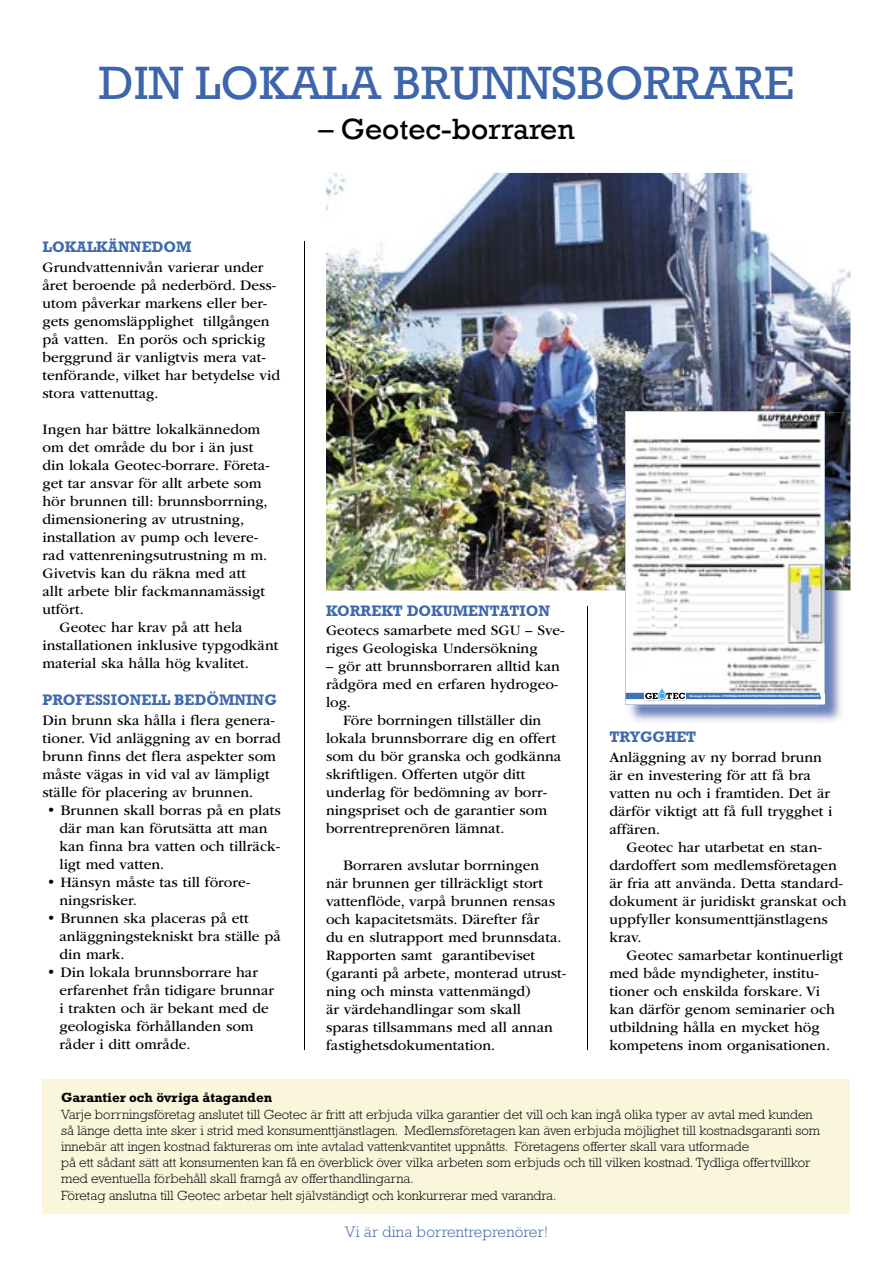
<style>
.page{position:relative;width:893px;height:1263px;background:#fff}
.page>*{position:absolute;margin:0;border:0;box-sizing:border-box;transform-origin:0 0}
.t1{font:48px "Rockwell";color:#3d65a9}
.t2{font:30px "Rockwell";color:#000}
.t3{font:700 15.45px "Rockwell Std";color:#3e69ac;scale:.96 1}
.t4{font:300 15.45px "Rockwell Std";letter-spacing:.015em;color:#3d65a9}
.t5{font:15px/18px "ITC Garamond Std";color:#000}
.t6{font:300 13.5px/16.2px "Rockwell Std";color:#000}
.t7{font:700 13.5px "Rockwell Std";color:#000}
.t8{font:700 3px "Rockwell Std";color:#fff}
</style>
<div class="page">
<div style="left:43px;top:1079px;width:807px;height:134px;background:#f9f6db"></div>
<hr style="left:587px;top:606px;width:1px;height:444px;background:#000">
<hr style="left:304px;top:242px;width:1px;height:808px;background:#000">
<img style="left:326px;top:173px;width:524px;height:417px">
<img style="left:629px;top:412px;width:216px;height:310px">
<svg style="left:625px;top:411px;width:200px;height:294px"></svg>
<div style="left:626px;top:667px;width:56px;height:37px;background:#fff"></div>
<div style="left:676px;top:693px;width:148px;height:11px;background:#fff"></div>
<svg style="left:626px;top:686px;width:195px;height:15px"></svg>
<h1 class="t1" style="left:99px;top:55px;width:696px">DIN LOKALA BRUNNSBORRARE</h1>
<h2 class="t2" style="left:318px;top:112px;width:258px">– Geotec-borraren</h2>
<p class="t3" style="left:43px;top:238px;width:157px">LOKALKÄNNEDOM</p>
<p class="t5" style="left:43px;top:258px;width:239px">Grundvattennivån varierar under året beroende på nederbörd. Dess&shy;utom påverkar markens eller ber&shy;gets genomsläpplighet tillgången på vatten. En porös och sprickig berggrund är vanligtvis mera vat&shy;tenförande, vilket har betydelse vid stora vattenuttag.</p>
<p class="t5" style="left:43px;top:420px;width:219px">Ingen har bättre lokalkännedom</p>
<p class="t5" style="left:43px;top:438px;width:212px">om det område du bor i än just</p>
<p class="t5" style="left:43px;top:456px;width:229px">din lokala Geotec-borrare. Företa-</p>
<p class="t5" style="left:43px;top:474px;width:220px">get tar ansvar för allt arbete som</p>
<p class="t5" style="left:43px;top:492px;width:227px">hör brunnen till: brunnsborrning,</p>
<p class="t5" style="left:43px;top:510px;width:203px">dimensionering av utrustning,</p>
<p class="t5" style="left:43px;top:528px;width:217px">installation av pump och levere-</p>
<p class="t5" style="left:43px;top:546px;width:226px">rad vattenreningsutrustning m m.</p>
<p class="t5" style="left:43px;top:564px;width:205px">Givetvis kan du räkna med att</p>
<p class="t5" style="left:43px;top:582px;width:224px">allt arbete blir fackmannamässigt</p>
<p class="t5" style="left:43px;top:600px;width:43px">utfört.</p>
<p class="t5" style="left:60px;top:618px;width:185px">Geotec har krav på att hela</p>
<p class="t5" style="left:43px;top:636px;width:237px">installationen inklusive typgodkänt</p>
<p class="t5" style="left:43px;top:654px;width:208px">material ska hålla hög kvalitet.</p>
<p class="t3" style="left:43px;top:690px;width:246px">PROFESSIONELL BEDÖMNING</p>
<p class="t5" style="left:43px;top:711px;width:240px">Din brunn ska hålla i flera genera&shy;tioner. Vid anläggning av en borrad brunn finns det flera aspekter som måste vägas in vid val av lämpligt ställe för placering av brunnen.</p>
<p class="t5" style="left:60px;top:801px;width:223px;text-indent:-13px">• Brunnen skall borras på en plats där man kan förutsätta att man kan finna bra vatten och tillräck&shy;ligt med vatten.</p>
<p class="t5" style="left:60px;top:873px;width:192px;text-indent:-13px">• Hänsyn måste tas till förore&shy;ningsrisker.</p>
<p class="t5" style="left:60px;top:909px;width:223px;text-indent:-13px">• Brunnen ska placeras på ett anläggningstekniskt bra ställe på din mark.</p>
<p class="t5" style="left:60px;top:963px;width:216px;text-indent:-13px">• Din lokala brunnsborrare har erfarenhet från tidigare brunnar i trakten och är bekant med de geologiska förhållanden som råder i ditt område.</p>
<p class="t3" style="left:326px;top:601px;width:235px">KORREKT DOKUMENTATION</p>
<p class="t5" style="left:326px;top:622px;width:240px">Geotecs samarbete med SGU – Sve&shy;riges Geologiska Undersökning</p>
<p class="t5" style="left:326px;top:658px;width:235px;text-align:justify">– gör att brunnsborraren alltid kan rådgöra med en erfaren hydrogeo&shy;log.</p>
<p class="t5" style="left:326px;top:712px;width:237px;text-indent:17px">Före borrningen tillställer din lokala brunnsborrare dig en offert som du bör granska och godkänna skriftligen. Offerten utgör ditt underlag för bedömning av borr&shy;ningspriset och de garantier som borrentreprenören lämnat.</p>
<p class="t5" style="left:326px;top:856px;width:242px;text-indent:17px">Borraren avslutar borrningen<br>när brunnen ger tillräckligt stort vattenflöde, varpå brunnen rensas och kapacitetsmäts. Därefter får<br>du en slutrapport med brunnsdata.<br>Rapporten samt garantibeviset (garanti på arbete, monterad utrust&shy;ning och minsta vattenmängd)<br>är värdehandlingar som skall sparas tillsammans med all annan fastighetsdokumentation.</p>
<p class="t8" style="left:690px;top:694px;width:131px">företaget är medlem i SVENSKA BORRENTREPRENÖRERS BRANSCHORGANISATION</p>
<p class="t3" style="left:609px;top:727px;width:92px">TRYGGHET</p>
<p class="t5" style="left:609px;top:748px;width:224px">Anläggning av ny borrad brunn är en investering för att få bra vatten nu och i framtiden. Det är därför viktigt att få full trygghet i affären.</p>
<p class="t5" style="left:609px;top:838px;width:239px;text-indent:17px">Geotec har utarbetat en stan&shy;dardoffert som medlemsföretagen är fria att använda. Detta standard&shy;dokument är juridiskt granskat och uppfyller konsumenttjänstlagens krav.</p>
<p class="t5" style="left:609px;top:946px;width:235px;text-indent:17px">Geotec samarbetar kontinuerligt med både myndigheter, institu&shy;tioner och enskilda forskare. Vi kan därför genom seminarier och utbildning hålla en mycket hög kompetens inom organisationen.</p>
<p class="t7" style="left:61px;top:1090px;width:213px">Garantier och övriga åtaganden</p>
<p class="t6" style="left:61px;top:1106px;width:761px">Varje borrningsföretag anslutet till Geotec är fritt att erbjuda vilka garantier det vill och kan ingå olika typer av avtal med kunden så länge detta inte sker i strid med konsumenttjänstlagen. Medlemsföretagen kan även erbjuda möjlighet till kostnadsgaranti som innebär att ingen kostnad faktureras om inte avtalad vattenkvantitet uppnåtts. Företagens offerter skall vara utformade<br>på ett sådant sätt att konsumenten kan få en överblick över vilka arbeten som erbjuds och till vilken kostnad. Tydliga offertvillkor med eventuella förbehåll skall framgå av offerthandlingarna.<br>Företag anslutna till Geotec arbetar helt självständigt och konkurrerar med varandra.</p>
<p class="t4" style="left:345px;top:1223px;width:204px">Vi är dina borrentreprenörer!</p>
</div>
